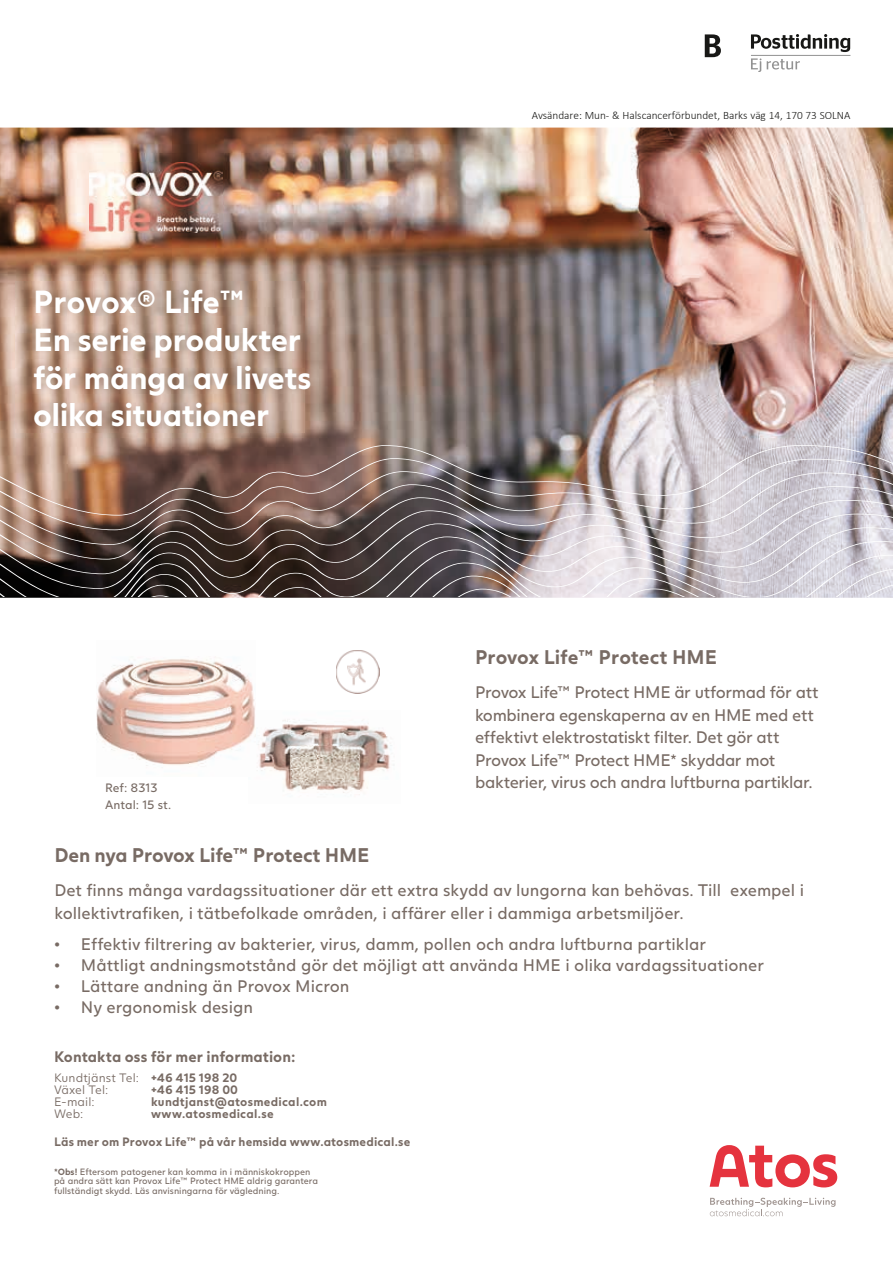
<style>
.page{position:relative;width:893px;height:1263px;background:#fff}
.page>*{position:absolute;margin:0;border:0;box-sizing:border-box;transform-origin:0 0}
.t1{font:700 31.5px/37.8px "Juli Sans";letter-spacing:-.015em;color:#fff}
.t2{font:700 19.5px "Juli Sans";letter-spacing:-.01em;color:#786b64}
.t3{font:16.5px/22.5px "Juli Sans";color:#786b64}
.t4{font:16.5px/22.5px "Juli Sans";letter-spacing:-.025em;color:#786b64}
.t5{font:700 15px "Juli Sans";color:#786b64}
.t6{font:700 12px/12px "Juli Sans";letter-spacing:.015em;color:#786b64}
.t7{font:300 12px/12px "Juli Sans";letter-spacing:.005em;color:#786b64}
.t8{font:12px/16.5px "Juli Sans";color:#786b64}
.t9{font:300 11.25px "Calibri";color:#181816}
.t10{font:9px/9.8px "Juli Sans";color:#786b64}
.s1{font-weight:700}
</style>
<div class="page">
<svg style="left:705px;top:34px;width:16px;height:23px"></svg>
<svg style="left:751px;top:34px;width:99px;height:18px"></svg>
<svg style="left:751px;top:58px;width:10px;height:14px"></svg>
<svg style="left:767px;top:59px;width:33px;height:11px"></svg>
<hr style="left:751px;top:55px;width:99px;height:1px;background:#929292">
<img style="left:255px;top:720px;width:137px;height:75px">
<img style="left:336px;top:650px;width:44px;height:43px">
<img style="left:96px;top:659px;width:159px;height:107px">
<svg style="left:710px;top:1198px;width:125px;height:18px"></svg>
<svg style="left:710px;top:1145px;width:127px;height:42px"></svg>
<img style="left:0;top:128px;width:893px;height:470px">
<img style="left:15px;top:282px;width:289px;height:150px">
<img style="left:89px;top:162px;width:133px;height:70px">
<img style="left:0;top:441px;width:893px;height:155px">
<h1 class="t1" style="left:33px;top:283px;width:280px">Provox® Life™<br>En serie produkter för många av livets olika situationer</h1>
<p class="t9" style="left:532px;top:108px;width:320px">Avsändare: Mun- &amp; Halscancerförbundet, Barks väg 14, 170 73 SOLNA</p>
<p class="t2" style="left:475px;top:645px;width:244px">Provox Life™ Protect HME</p>
<p class="t4" style="left:475px;top:681px;width:345px">Provox Life™ Protect HME är utformad för att kombinera egenskaperna av en HME med ett effektivt elektrostatiskt filter. Det gör att Provox Life™ Protect HME* skyddar mot bakterier, virus och andra luftburna partiklar.</p>
<p class="t8" style="left:105px;top:780px;width:67px">Ref: 8313<br>Antal: 15 st.</p>
<p class="t2" style="left:54px;top:843px;width:317px">Den nya Provox Life™ Protect HME</p>
<p class="t3" style="left:54px;top:879px;width:751px">Det finns många vardagssituationer där ett extra skydd av lungorna kan behövas. Till exempel i kollektivtrafiken, i tätbefolkade områden, i affärer eller i dammiga arbetsmiljöer.</p>
<p class="t3" style="left:54px;top:933px;width:654px">• Effektiv filtrering av bakterier, virus, damm, pollen och andra luftburna partiklar</p>
<p class="t3" style="left:54px;top:954px;width:712px">• Måttligt andningsmotstånd gör det möjligt att använda HME i olika vardagssituationer</p>
<p class="t3" style="left:54px;top:975px;width:297px">• Lättare andning än Provox Micron</p>
<p class="t3" style="left:54px;top:996px;width:201px">• Ny ergonomisk design</p>
<p class="t5" style="left:54px;top:1047px;width:243px">Kontakta oss för mer information:</p>
<p class="t6" style="left:151px;top:1071px;width:177px">+46 415 198 20<br>+46 415 198 00 kundtjanst@atosmedical.com www.atosmedical.se</p>
<p class="t6" style="left:54px;top:1136px;width:358px">Läs mer om Provox Life™ på vår hemsida www.atosmedical.se</p>
<p class="t7" style="left:54px;top:1071px;width:86px">Kundtjänst Tel:<br>Växel Tel:<br>E-mail:<br>Web:</p>
<p class="t10" style="left:54px;top:1166px;width:266px"><span class="s1">*Obs!</span> Eftersom patogener kan komma in i människokroppen på andra sätt kan Provox Life™ Protect HME aldrig garantera fullständigt skydd. Läs anvisningarna för vägledning.</p>
</div>
